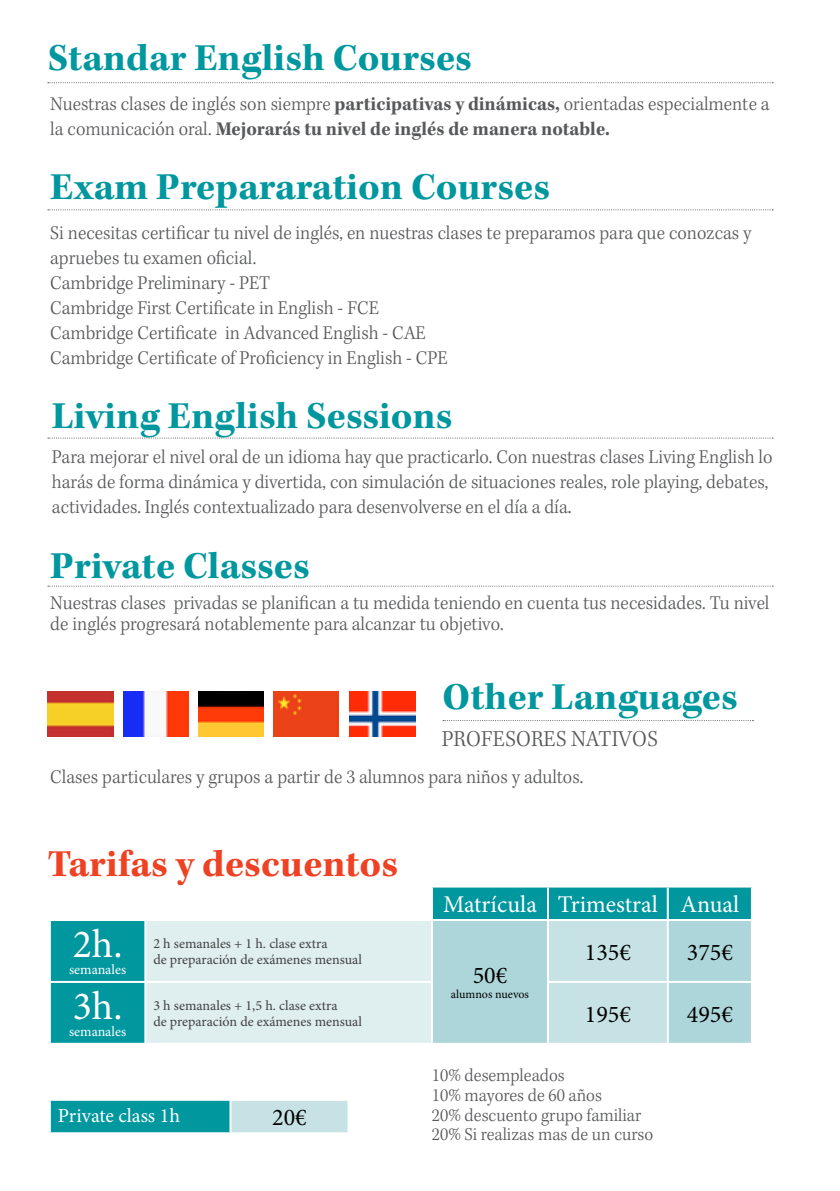
<style>
.page{position:relative;width:840px;height:1191px;background:#fff}
.page>*{position:absolute;margin:0;border:0;box-sizing:border-box;transform-origin:0 0}
.t1{font:40px "Minion Pro";color:#fff}
.t2{font:700 39.2px "Kepler Std";color:#00979f}
.t3{font:700 39.2px "Kepler Std";letter-spacing:.005em;color:#ef4123}
.t4{font:24px "Minion Pro";color:#fff}
.t5{font:24px "Minion Pro";color:#000}
.t6{font:300 23.4px "Kepler Std";letter-spacing:.005em;color:#58595b;scale:.95 1}
.t7{font:300 20px/25px "Kepler Std";color:#58595b;scale:.95 1}
.t8{font:20px "Minion Pro";letter-spacing:-.005em;color:#fff}
.t9{font:300 18.8px/19.6px "Kepler Std";color:#58595b;scale:.95 1}
.t10{font:14px/16.8px "Minion Pro";color:#414042}
.t11{font:14px "Minion Pro";color:#fff}
.t12{font:12px "Minion Pro";color:#000}
.s1{font-weight:700}
.s2{font-size:21.4px}
</style>
<div class="page">
<img style="left:123px;top:692px;width:65px;height:45px">
<img style="left:198px;top:692px;width:65px;height:45px">
<div style="left:273px;top:692px;width:66px;height:45px;background:#eb4218"></div>
<img style="left:349px;top:692px;width:66px;height:45px">
<img style="left:48px;top:692px;width:65px;height:45px">
<svg style="left:51px;top:887px;width:699px;height:155px;fill:#00979f"></svg>
<svg style="left:146px;top:921px;width:604px;height:121px;background:#c9e3e6"></svg>
<hr style="left:144px;top:887px;width:2px;height:32px;background:#fff">
<hr style="left:430px;top:887px;width:2px;height:32px;background:#fff">
<hr style="left:546px;top:887px;width:2px;height:32px;background:#fff">
<hr style="left:666px;top:887px;width:2px;height:32px;background:#fff">
<hr style="left:49px;top:919px;width:96px;height:2px;background:#fff">
<hr style="left:145px;top:919px;width:286px;height:2px;background:#fff">
<hr style="left:144px;top:921px;width:2px;height:60px;background:#fff">
<hr style="left:49px;top:981px;width:96px;height:2px;background:#fff">
<hr style="left:144px;top:983px;width:2px;height:59px;background:#fff">
<hr style="left:431px;top:919px;width:116px;height:2px;background:#fff">
<hr style="left:430px;top:921px;width:2px;height:60px;background:#fff">
<hr style="left:547px;top:919px;width:120px;height:2px;background:#fff">
<hr style="left:546px;top:921px;width:2px;height:60px;background:#fff">
<hr style="left:667px;top:919px;width:85px;height:2px;background:#fff">
<hr style="left:666px;top:921px;width:2px;height:60px;background:#fff">
<hr style="left:145px;top:981px;width:287px;height:2px;background:#fff">
<hr style="left:430px;top:983px;width:2px;height:59px;background:#fff">
<hr style="left:546px;top:981px;width:121px;height:2px;background:#fff">
<hr style="left:546px;top:983px;width:2px;height:59px;background:#fff">
<hr style="left:667px;top:981px;width:85px;height:2px;background:#fff">
<hr style="left:666px;top:983px;width:2px;height:59px;background:#fff">
<div style="left:50px;top:1099px;width:180px;height:34px;background:#00979f"></div>
<div style="left:230px;top:1099px;width:118px;height:34px;background:#c6e2e4"></div>
<hr style="left:49px;top:1098px;width:181px;height:2px;background:#fff">
<hr style="left:49px;top:1100px;width:2px;height:32px;background:#fff">
<hr style="left:230px;top:1098px;width:119px;height:2px;background:#fff">
<hr style="left:229px;top:1100px;width:2px;height:32px;background:#fff">
<hr style="left:347px;top:1100px;width:2px;height:32px;background:#fff">
<hr style="left:49px;top:1132px;width:181px;height:2px;background:#fff">
<hr style="left:230px;top:1132px;width:119px;height:2px;background:#fff">
<svg style="left:48px;top:82px;width:723px;height:1px"></svg>
<svg style="left:48px;top:209px;width:723px;height:1px"></svg>
<svg style="left:48px;top:437px;width:723px;height:1px"></svg>
<svg style="left:48px;top:585px;width:723px;height:1px"></svg>
<svg style="left:443px;top:720px;width:310px;height:1px"></svg>
<h2 class="t2" style="left:48px;top:35px;width:425px">Standar English Courses</h2>
<p class="t7" style="left:50px;top:92px;width:758px">Nuestras clases de inglés son siempre <span class="s1">participativas y dinámicas,</span> orientadas especialmente a la comunicación oral. <span class="s1">Mejorarás tu nivel de inglés de manera notable.</span></p>
<h2 class="t2" style="left:50px;top:165px;width:501px">Exam Prepararation Courses</h2>
<p class="t7" style="left:50px;top:221px;width:739px">Si necesitas certificar tu nivel de inglés, en nuestras clases te preparamos para que conozcas y apruebes tu examen oficial.<br>Cambridge Preliminary - PET<br>Cambridge First Certificate in English - FCE<br>Cambridge Certificate in Advanced English - CAE<br>Cambridge Certificate of Proficiency in English - CPE</p>
<h2 class="t2" style="left:52px;top:393px;width:402px">Living English Sessions</h2>
<p class="t7" style="left:52px;top:445px;width:759px">Para mejorar el nivel oral de un idioma hay que practicarlo. Con nuestras clases Living English lo harás de forma dinámica y divertida, con simulación de situaciones reales, role playing, debates, actividades. Inglés contextualizado para desenvolverse en el día a día<span class="s2">.</span></p>
<h2 class="t2" style="left:50px;top:543px;width:261px">Private Classes</h2>
<p class="t7" style="left:50px;top:592px;width:758px;line-height:21.6px">Nuestras clases privadas se planifican a tu medida teniendo en cuenta tus necesidades. Tu nivel de inglés progresará notablemente para alcanzar tu objetivo.</p>
<h2 class="t2" style="left:442px;top:674px;width:296px">Other Languages</h2>
<p class="t6" style="left:441px;top:726px;width:229px">PROFESORES NATIVOS</p>
<p class="t7" style="left:50px;top:765px;width:562px">Clases particulares y grupos a partir de 3 alumnos para niños y adultos.</p>
<h2 class="t3" style="left:48px;top:842px;width:351px">Tarifas y descuentos</h2>
<p class="t4" style="left:443px;top:888px;width:297px">Matrícula Trimestral Anual</p>
<h1 class="t1" style="left:73px;top:917px;width:51px">2h.</h1>
<p class="t11" style="left:69px;top:960px;width:59px">semanales</p>
<h1 class="t1" style="left:73px;top:979px;width:51px">3h.</h1>
<p class="t11" style="left:69px;top:1022px;width:59px">semanales</p>
<p class="t10" style="left:153px;top:935px;width:210px">2 h semanales + 1 h. clase extra<br>de preparación de exámenes mensual</p>
<p class="t5" style="left:584px;top:936px;width:48px">135€</p>
<p class="t5" style="left:686px;top:936px;width:48px">375€</p>
<p class="t5" style="left:472px;top:959px;width:36px">50€</p>
<p class="t12" style="left:450px;top:986px;width:80px">alumnos nuevos</p>
<p class="t10" style="left:153px;top:996px;width:210px">3 h semanales + 1,5 h. clase extra<br>de preparación de exámenes mensual</p>
<p class="t5" style="left:584px;top:997px;width:48px">195€</p>
<p class="t5" style="left:686px;top:997px;width:48px">495€</p>
<p class="t8" style="left:58px;top:1102px;width:124px">Private class 1h</p>
<p class="t5" style="left:272px;top:1101px;width:36px">20€</p>
<p class="t9" style="left:431px;top:1066px;width:234px">10% desempleados<br>10% mayores de 60 años<br>20% descuento grupo familiar<br>20% Si realizas mas de un curso</p>
</div>
